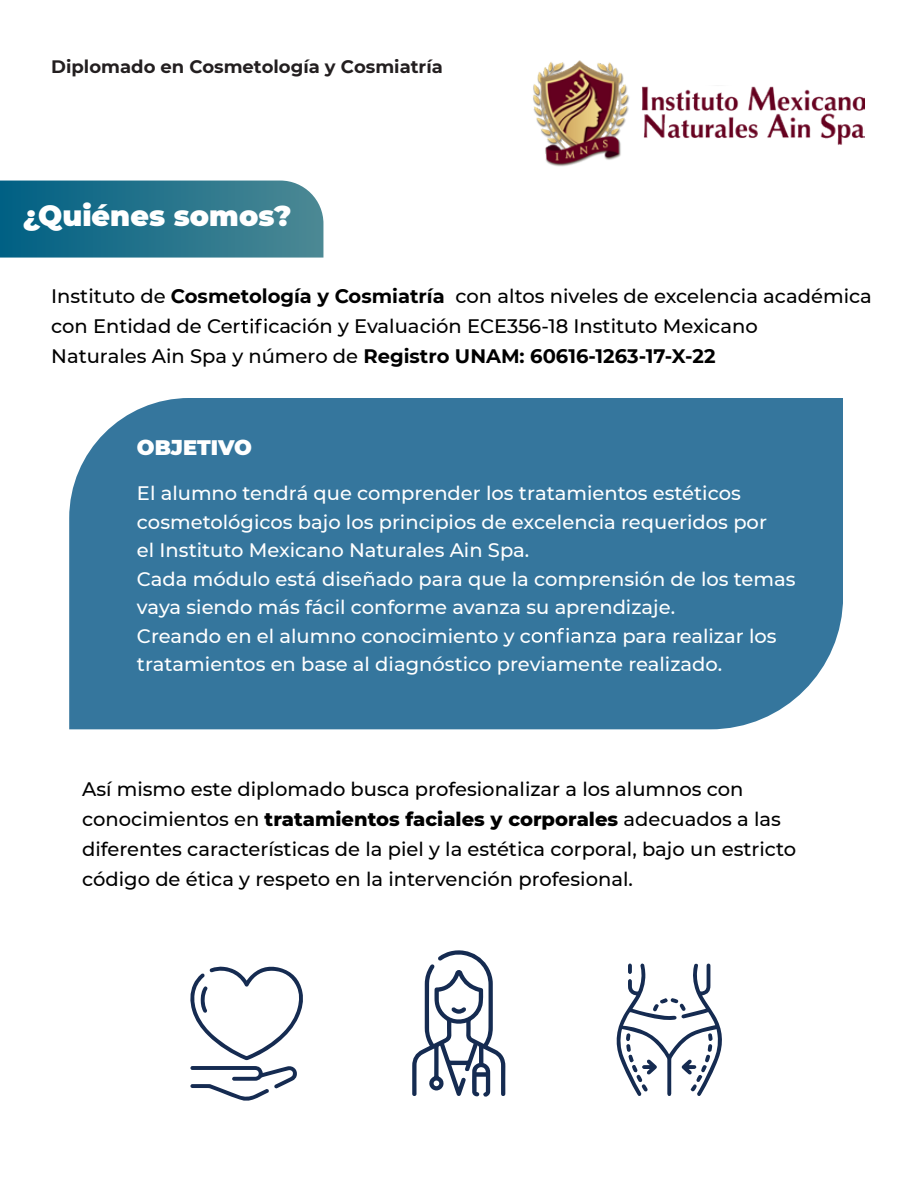
<style>
.page{position:relative;width:918px;height:1188px;background:#fff}
.page>*{position:absolute;margin:0;border:0;box-sizing:border-box;transform-origin:0 0}
.t1{font:900 28.5px "Montserrat";color:#fff}
.t2{font:900 21px "Montserrat";color:#fff}
.t3{font:500 19.5px/30px "Montserrat";color:#000}
.t4{font:500 19.5px/28.5px "Montserrat";color:#fff}
.t5{font:700 18px "Montserrat";color:#231f20}
.s1{font-weight:700}
.s2{font-weight:800}
</style>
<div class="page">
<img style="left:533px;top:60px;width:97px;height:106px">
<img style="left:641px;top:86px;width:223px;height:59px">
<svg style="left:0;top:181px;width:323px;height:77px;background:#29768e"></svg>
<svg style="left:241px;top:319px;width:26px;height:14px"></svg>
<div style="left:69px;top:398px;width:774px;height:331px;background:#35769d"></div>
<svg style="left:532px;top:628px;width:83px;height:15px"></svg>
<svg style="left:190px;top:966px;width:113px;height:135px"></svg>
<svg style="left:412px;top:950px;width:93px;height:147px"></svg>
<svg style="left:616px;top:963px;width:106px;height:133px"></svg>
<p class="t5" style="left:51px;top:54px;width:393px">Diplomado en Cosmetología y Cosmiatría</p>
<h1 class="t1" style="left:23px;top:194px;width:270px">¿Quiénes somos?</h1>
<p class="t3" style="left:51px;top:281px;width:822px">Instituto de <span class="s1">Cosmetología y Cosmiatría</span> con altos niveles de excelencia académica con Entidad de Cer</p>
<p class="t3" style="left:51px;top:311px;width:708px;text-indent:217px">cación y Evaluación ECE356-18 Instituto Mexicano<br>Naturales Ain Spa y número de <span class="s1">Registro UNAM: 60616-1263-17-X-22</span></p>
<p class="t2" style="left:137px;top:432px;width:117px">OBJETIVO</p>
<p class="t4" style="left:137px;top:478px;width:660px">El alumno tendrá que comprender los tratamientos estéticos cosmetológicos bajo los principios de excelencia requeridos por<br>el Instituto Mexicano Naturales Ain Spa.<br>Cada módulo está diseñado para que la comprensión de los temas vaya siendo más fácil conforme avanza su aprendizaje.<br>Creando en el alumno conocimiento y c</p>
<p class="t4" style="left:137px;top:621px;width:641px;text-indent:485px">para realizar los tratamientos en base al diagnóstico previamente realizado.</p>
<p class="t3" style="left:82px;top:773px;width:716px">Así mismo este diplomado busca profesionalizar a los alumnos con conocimientos en <span class="s2">tratamientos faciales y corporales</span> adecuados a las diferentes características de la piel y la estética corporal, bajo un estricto código de ética y respeto en la intervención profesional.</p>
</div>
